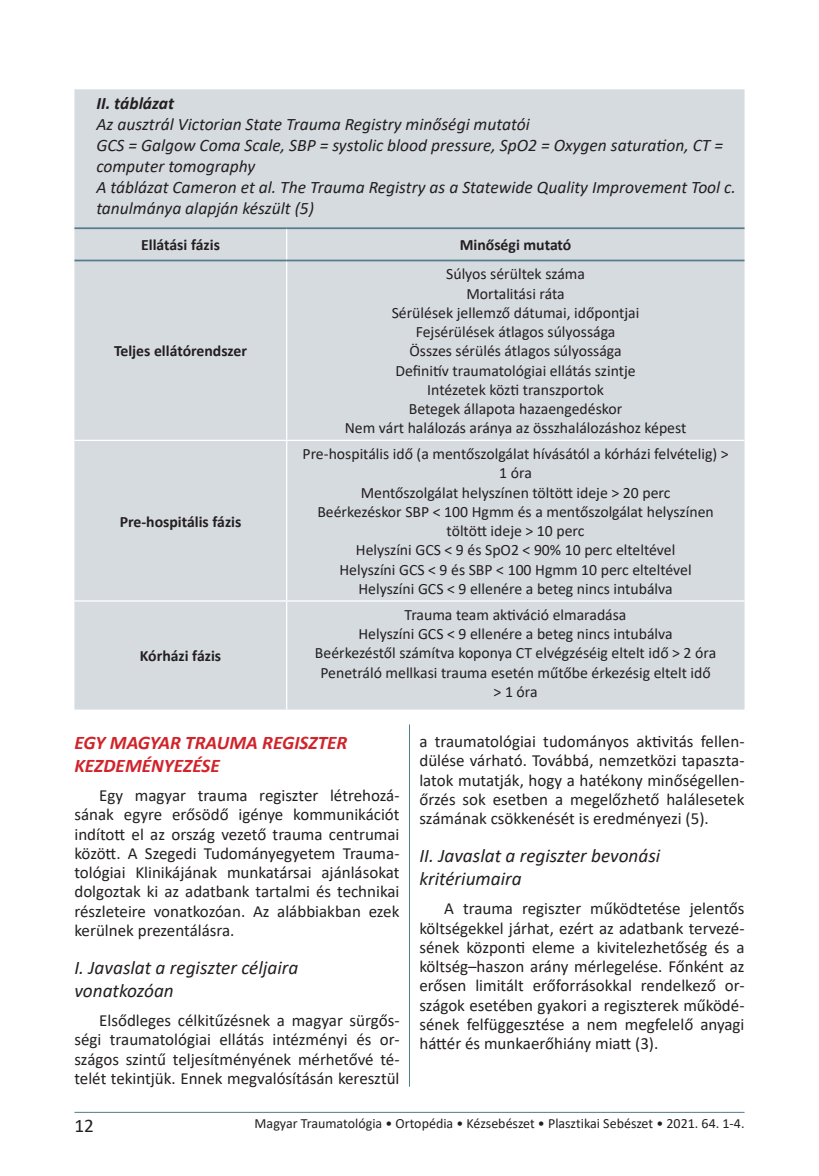
<style>
.page{position:relative;width:819px;height:1176px;background:#fff}
.page>*{position:absolute;margin:0;border:0;box-sizing:border-box;transform-origin:0 0}
.Címsor_2{font:italic 19.25px/23.1px "Calibri";color:#231f20}
.Címsor_1{font:italic 700 19.25px/23.1px "Calibri";color:#d1232a}
.t1{font:19.25px "Calibri";color:#231f20}
.Táblázat_cím{font:italic 17.5px/21px "Calibri";color:#231f20}
.Táblázat_cím-2{font:italic 700 17.5px "Calibri";color:#231f20}
.Alapbekezdés_2_hasáb{font:16.97px/19.2px "Calibri";color:#231f20;text-align:justify}
.Táblázatbeli_szöveg{font:15.75px/19.2px "Calibri";color:#231f20;text-align:center}
.Táblázatbeli_szöveg-2{font:700 15.75px "Calibri";color:#231f20}
.t2{font:14px "Calibri";color:#231f20}
</style>
<div class="page">
<hr style="left:409px;top:89px;width:1px;height:997px;background:#527d8b">
<div style="left:400px;top:83px;width:17px;height:641px;background:#fff"></div>
<hr style="left:74px;top:1112px;width:670px;height:1px;background:#527d8b">
<div style="left:74px;top:89px;width:670px;height:620px;background:#d6dbdf"></div>
<hr style="left:286px;top:229px;width:1px;height:31px;background:#fff">
<hr style="left:286px;top:261px;width:1px;height:179px;background:#fff">
<hr style="left:74px;top:440px;width:212px;height:1px;background:#fff">
<hr style="left:286px;top:440px;width:458px;height:1px;background:#fff">
<hr style="left:286px;top:441px;width:1px;height:159px;background:#fff">
<hr style="left:74px;top:600px;width:212px;height:1px;background:#fff">
<hr style="left:286px;top:600px;width:458px;height:1px;background:#fff">
<hr style="left:286px;top:601px;width:1px;height:108px;background:#fff">
<hr style="left:74px;top:227px;width:212px;height:2px;background:#527d8b">
<hr style="left:286px;top:227px;width:458px;height:2px;background:#527d8b">
<hr style="left:74px;top:260px;width:212px;height:1px;background:#527d8b">
<hr style="left:286px;top:260px;width:458px;height:1px;background:#527d8b">
<p class="Táblázat_cím-2" style="left:96px;top:91px;width:79px">II. táblázat</p>
<p class="Táblázat_cím" style="left:96px;top:113px;width:435px">Az ausztrál Victorian State Trauma Registry minőségi mutatói</p>
<p class="Táblázat_cím" style="left:96px;top:134px;width:628px">GCS = Galgow Coma Scale, SBP = systolic blood pressure, SpO2 = Oxygen saturation, CT = computer tomography</p>
<p class="Táblázat_cím" style="left:96px;top:176px;width:641px">A táblázat Cameron et al. The Trauma Registry as a Statewide Quality Improvement Tool c. tanulmánya alapján készült (5)</p>
<p class="Táblázatbeli_szöveg-2" style="left:141px;top:234px;width:80px">Ellátási fázis</p>
<p class="Táblázatbeli_szöveg-2" style="left:459px;top:234px;width:113px">Minőségi mutató</p>
<p class="Táblázatbeli_szöveg-2" style="left:114px;top:340px;width:134px">Teljes ellátórendszer</p>
<p class="Táblázatbeli_szöveg-2" style="left:120px;top:510px;width:123px">Pre-hospitális fázis</p>
<p class="Táblázatbeli_szöveg" style="left:446px;top:264px;width:140px">Súlyos sérültek száma</p>
<p class="Táblázatbeli_szöveg" style="left:466px;top:283px;width:100px">Mortalitási ráta</p>
<p class="Táblázatbeli_szöveg" style="left:392px;top:302px;width:249px">Sérülések jellemző dátumai, időpontjai</p>
<p class="Táblázatbeli_szöveg" style="left:416px;top:322px;width:201px">Fejsérülések átlagos súlyossága</p>
<p class="Táblázatbeli_szöveg" style="left:409px;top:341px;width:213px">Összes sérülés átlagos súlyossága</p>
<p class="Táblázatbeli_szöveg" style="left:395px;top:360px;width:242px">Definitív traumatológiai ellátás szintje</p>
<p class="Táblázatbeli_szöveg" style="left:427px;top:379px;width:178px">Intézetek közti transzportok</p>
<p class="Táblázatbeli_szöveg" style="left:409px;top:399px;width:215px">Betegek állapota hazaengedéskor</p>
<p class="Táblázatbeli_szöveg" style="left:345px;top:418px;width:343px">Nem várt halálozás aránya az összhalálozáshoz képest</p>
<p class="Táblázatbeli_szöveg" style="left:302px;top:444px;width:427px">Pre-hospitális idő (a mentőszolgálat hívásától a kórházi felvételig) &gt;<br>1 óra</p>
<p class="Táblázatbeli_szöveg" style="left:360px;top:482px;width:311px">Mentőszolgálat helyszínen töltött ideje &gt; 20 perc</p>
<p class="Táblázatbeli_szöveg" style="left:317px;top:502px;width:398px">Beérkezéskor SBP &lt; 100 Hgmm és a mentőszolgálat helyszínen töltött ideje &gt; 10 perc</p>
<p class="Táblázatbeli_szöveg" style="left:356px;top:540px;width:321px">Helyszíni GCS &lt; 9 és SpO2 &lt; 90% 10 perc elteltével</p>
<p class="Táblázatbeli_szöveg" style="left:339px;top:559px;width:353px">Helyszíni GCS &lt; 9 és SBP &lt; 100 Hgmm 10 perc elteltével</p>
<p class="Táblázatbeli_szöveg" style="left:358px;top:579px;width:316px">Helyszíni GCS &lt; 9 ellenére a beteg nincs intubálva</p>
<p class="Táblázatbeli_szöveg" style="left:404px;top:604px;width:223px">Trauma team aktiváció elmaradása</p>
<p class="Táblázatbeli_szöveg" style="left:358px;top:624px;width:316px">Helyszíni GCS &lt; 9 ellenére a beteg nincs intubálva</p>
<p class="Táblázatbeli_szöveg" style="left:315px;top:643px;width:403px">Beérkezéstől számítva koponya CT elvégzéséig eltelt idő &gt; 2 óra</p>
<p class="Táblázatbeli_szöveg" style="left:320px;top:662px;width:392px">Penetráló mellkasi trauma esetén műtőbe érkezésig eltelt idő &gt; 1 óra</p>
<p class="Címsor_1" style="left:74px;top:730px;width:274px">EGY MAGYAR TRAUMA REGISZTER<br>KEZDEMÉNYEZÉSE</p>
<p class="Alapbekezdés_2_hasáb" style="left:74px;top:785px;width:326px;text-indent:25px">Egy magyar trauma regiszter létrehozá&shy;sának egyre erősödő igénye kommunikációt indított el az ország vezető trauma centrumai között. A Szegedi Tudományegyetem Trauma&shy;tológiai Klinikájának munkatársai ajánlásokat dolgoztak ki az adatbank tartalmi és technikai részleteire vonatkozóan. Az alábbiakban ezek kerülnek prezentálásra.</p>
<p class="Címsor_2" style="left:74px;top:955px;width:225px">I. Javaslat a regiszter céljaira vonatkozóan</p>
<p class="Alapbekezdés_2_hasáb" style="left:74px;top:1010px;width:326px;text-indent:25px">Elsődleges célkitűzésnek a magyar sürgős&shy;ségi traumatológiai ellátás intézményi és or&shy;szágos szintű teljesítményének mérhetővé té&shy;telét tekintjük. Ennek megvalósításán keresztül</p>
<p class="Táblázatbeli_szöveg-2" style="left:140px;top:645px;width:83px">Kórházi fázis</p>
<p class="Alapbekezdés_2_hasáb" style="left:419px;top:731px;width:326px">a traumatológiai tudományos aktivitás fellen&shy;dülése várható. Továbbá, nemzetközi tapaszta&shy;latok mutatják, hogy a hatékony minőségellen&shy;őrzés sok esetben a megelőzhető halálesetek számának csökkenését is eredményezi (5).</p>
<p class="Címsor_2" style="left:419px;top:843px;width:242px">II. Javaslat a regiszter bevonási kritériumaira</p>
<p class="Alapbekezdés_2_hasáb" style="left:419px;top:898px;width:326px;text-indent:25px">A trauma regiszter működtetése jelentős költségekkel járhat, ezért az adatbank tervezé&shy;sének központi eleme a kivitelezhetőség és a költség–haszon arány mérlegelése. Főnként az erősen limitált erőforrásokkal rendelkező or&shy;szágok esetében gyakori a regiszterek működé&shy;sének felfüggesztése a nem megfelelő anyagi háttér és munkaerőhiány miatt (3).</p>
<p class="t1" style="left:74px;top:1112px;width:21px">12</p>
<p class="t2" style="left:255px;top:1113px;width:491px">Magyar Traumatológia • Ortopédia • Kézsebészet • Plasztikai Sebészet • 2021. 64. 1-4.</p>
</div>
